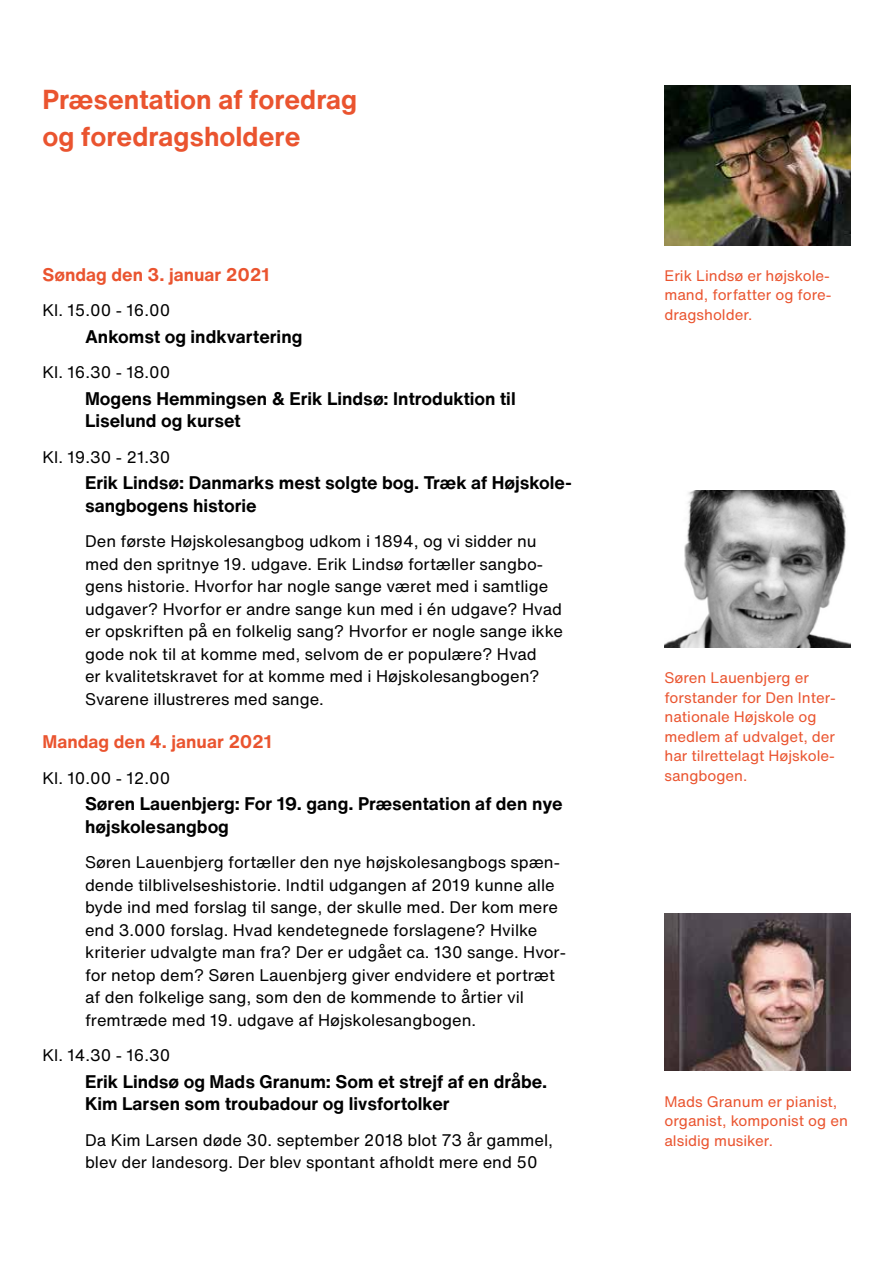
<style>
.page{position:relative;width:893px;height:1263px;background:#fff}
.page>*{position:absolute;margin:0;border:0;box-sizing:border-box;transform-origin:0 0}
.t1{font:700 27px/37.5px "Helvetica Now Text";color:#ea542f}
.t2{font:700 18px/22.5px "Helvetica Now Text";color:#000}
.t3{font:700 18px "Helvetica Now Text";color:#ea542f}
.t4{font:16.5px/22.5px "Helvetica Now Text";color:#000}
.t5{font:15px/19.5px "Helvetica Now Text";color:#ea542f}
</style>
<div class="page">
<img style="left:664px;top:913px;width:186px;height:158px">
<img style="left:664px;top:85px;width:186px;height:160px">
<img style="left:664px;top:491px;width:186px;height:156px">
<h1 class="t1" style="left:43px;top:80px;width:316px">Præsentation af foredrag og foredragsholdere</h1>
<p class="t3" style="left:43px;top:261px;width:229px">Søndag den 3. januar 2021</p>
<p class="t4" style="left:43px;top:298px;width:129px">Kl. 15.00 - 16.00</p>
<p class="t2" style="left:85px;top:325px;width:219px">Ankomst og indkvartering</p>
<p class="t4" style="left:43px;top:361px;width:129px">Kl. 16.30 - 18.00</p>
<p class="t2" style="left:85px;top:387px;width:432px">Mogens Hemmingsen &amp; Erik Lindsø: Introduktion til<br>Liselund og kurset</p>
<p class="t4" style="left:43px;top:445px;width:129px">Kl. 19.30 - 21.30</p>
<p class="t2" style="left:85px;top:471px;width:488px">Erik Lindsø: Danmarks mest solgte bog. Træk af Højskole&shy;sangbogens historie</p>
<p class="t4" style="left:85px;top:530px;width:480px">Den første Højskolesangbog udkom i 1894, og vi sidder nu med den spritnye 19. udgave. Erik Lindsø fortæller sangbo&shy;gens historie. Hvorfor har nogle sange været med i samtlige udgaver? Hvorfor er andre sange kun med i én udgave? Hvad er opskriften på en folkelig sang? Hvorfor er nogle sange ikke gode nok til at komme med, selvom de er populære? Hvad<br>er kvalitetskravet for at komme med i Højskolesangbogen?<br>Svarene illustreres med sange.</p>
<p class="t3" style="left:43px;top:728px;width:231px">Mandag den 4. januar 2021</p>
<p class="t4" style="left:43px;top:766px;width:129px">Kl. 10.00 - 12.00</p>
<p class="t2" style="left:85px;top:792px;width:479px">Søren Lauenbjerg: For 19. gang. Præsentation af den nye højskolesangbog</p>
<p class="t4" style="left:85px;top:851px;width:482px">Søren Lauenbjerg fortæller den nye højskolesangbogs spæn&shy;dende tilblivelseshistorie. Indtil udgangen af 2019 kunne alle byde ind med forslag til sange, der skulle med. Der kom mere end 3.000 forslag. Hvad kendetegnede forslagene? Hvilke kriterier udvalgte man fra? Der er udgået ca. 130 sange. Hvor&shy;for netop dem? Søren Lauenbjerg giver endvidere et portræt af den folkelige sang, som den de kommende to årtier vil fremtræde med 19. udgave af Højskolesangbogen.</p>
<p class="t4" style="left:43px;top:1043px;width:129px">Kl. 14.30 - 16.30</p>
<p class="t2" style="left:85px;top:1070px;width:464px">Erik Lindsø og Mads Granum: Som et strejf af en dråbe.<br>Kim Larsen som troubadour og livsfortolker</p>
<p class="t4" style="left:85px;top:1128px;width:470px">Da Kim Larsen døde 30. september 2018 blot 73 år gammel, blev der landesorg. Der blev spontant afholdt mere end 50</p>
<p class="t5" style="left:664px;top:265px;width:169px;text-align:justify">Erik Lindsø er højskole&shy;mand, forfatter og fore&shy;dragsholder.</p>
<p class="t5" style="left:664px;top:667px;width:173px">Søren Lauenbjerg er forstander for Den Inter&shy;nationale Højskole og medlem af udvalget, der har tilrettelagt Højskole&shy;sangbogen.</p>
<p class="t5" style="left:664px;top:1091px;width:185px">Mads Granum er pianist, organist, komponist og en alsidig musiker.</p>
</div>
